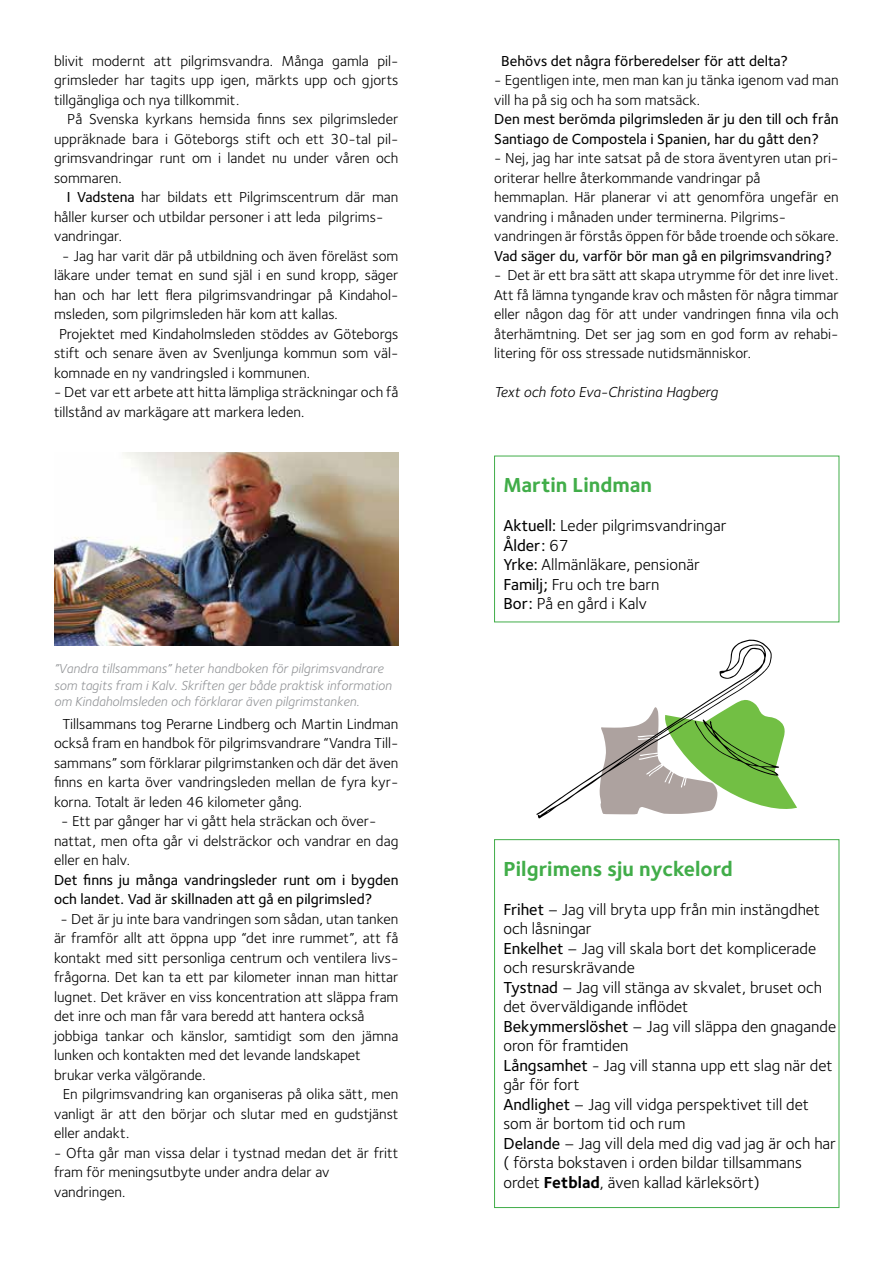
<style>
.page{position:relative;width:893px;height:1263px;background:#fff}
.page>*{position:absolute;margin:0;border:0;box-sizing:border-box;transform-origin:0 0}
.t1{font:700 21px "Foundry Sterling";color:#41ad49}
.t2{font:16.5px/19.5px "Foundry Sterling";color:#000}
.t3{font:15px/19.5px "Foundry Sterling";color:#000}
.t4{font:500 15px/19.5px "Foundry Sterling";color:#000}
.t5{font:italic 15px "Foundry Sterling";color:#000}
.t6{font:italic 13.5px/16.5px "Foundry Sterling";color:#939598}
.s1{font-weight:500}
.s2{font-weight:700}
</style>
<div class="page">
<div style="left:494px;top:839px;width:345px;height:369px;border:1px solid #41ad49"></div>
<img style="left:54px;top:452px;width:344px;height:194px">
<svg style="left:536px;top:640px;width:261px;height:178px"></svg>
<p class="t3" style="left:54px;top:51px;width:346px;text-align:justify">blivit modernt att pilgrimsvandra. Många gamla pil&shy;grimsleder har tagits upp igen, märkts upp och gjorts tillgängliga och nya tillkommit.</p>
<p class="t3" style="left:54px;top:109px;width:346px;text-align:justify;text-indent:13px">På Svenska kyrkans hemsida finns sex pilgrimsleder uppräknade bara i Göteborgs stift och ett 30-tal pil&shy;grimsvandringar runt om i landet nu under våren och sommaren.</p>
<p class="t3" style="left:54px;top:187px;width:346px;text-indent:13px"><span class="s1">I Vadstena</span> har bildats ett Pilgrimscentrum där man håller kurser och utbildar personer i att leda pilgrims&shy;vandringar.</p>
<p class="t3" style="left:62px;top:246px;width:338px">- Jag har varit där på utbildning och även föreläst som</p>
<p class="t3" style="left:54px;top:265px;width:346px">läkare under temat en sund själ i en sund kropp, säger</p>
<p class="t3" style="left:54px;top:285px;width:346px">han och har lett flera pilgrimsvandringar på Kindahol-</p>
<p class="t3" style="left:54px;top:304px;width:285px">msleden, som pilgrimsleden här kom att kallas.</p>
<p class="t3" style="left:59px;top:324px;width:341px">Projektet med Kindaholmsleden stöddes av Göteborgs</p>
<p class="t3" style="left:54px;top:343px;width:346px">stift och senare även av Svenljunga kommun som väl-</p>
<p class="t3" style="left:54px;top:363px;width:257px">komnade en ny vandringsled i kommunen.</p>
<p class="t3" style="left:54px;top:382px;width:346px">- Det var ett arbete att hitta lämpliga sträckningar och få tillstånd av markägare att markera leden.</p>
<p class="t6" style="left:54px;top:660px;width:339px">”Vandra tillsammans” heter handboken för pilgrimsvandrare som tagits fram i Kalv. Skriften ger både praktisk information om Kindaholmsleden och förklarar även pilgrimstanken.</p>
<p class="t3" style="left:54px;top:714px;width:346px;text-align:justify;text-indent:8px">Tillsammans tog Perarne Lindberg och Martin Lindman också fram en handbok för pilgrimsvandrare “Vandra Till&shy;sammans” som förklarar pilgrimstanken och där det även finns en karta över vandringsleden mellan de fyra kyr&shy;korna. Totalt är leden 46 kilometer gång.</p>
<p class="t3" style="left:54px;top:811px;width:346px;text-indent:7px">- Ett par gånger har vi gått hela sträckan och över&shy;nattat, men ofta går vi delsträckor och vandrar en dag eller en halv.</p>
<p class="t4" style="left:54px;top:870px;width:346px">Det finns ju många vandringsleder runt om i bygden och landet. Vad är skillnaden att gå en pilgrimsled?</p>
<p class="t3" style="left:61px;top:909px;width:339px">- Det är ju inte bara vandringen som sådan, utan tanken</p>
<p class="t3" style="left:54px;top:928px;width:346px">är framför allt att öppna upp “det inre rummet”, att få</p>
<p class="t3" style="left:54px;top:948px;width:346px">kontakt med sitt personliga centrum och ventilera livs-</p>
<p class="t3" style="left:54px;top:967px;width:346px">frågorna. Det kan ta ett par kilometer innan man hittar</p>
<p class="t3" style="left:54px;top:987px;width:346px">lugnet. Det kräver en viss koncentration att släppa fram</p>
<p class="t3" style="left:54px;top:1006px;width:312px">det inre och man får vara beredd att hantera också</p>
<p class="t3" style="left:54px;top:1026px;width:346px">jobbiga tankar och känslor, samtidigt som den jämna</p>
<p class="t3" style="left:54px;top:1045px;width:308px">lunken och kontakten med det levande landskapet</p>
<p class="t3" style="left:54px;top:1065px;width:153px">brukar verka välgörande.</p>
<p class="t3" style="left:63px;top:1084px;width:337px">En pilgrimsvandring kan organiseras på olika sätt, men</p>
<p class="t3" style="left:54px;top:1104px;width:346px">vanligt är att den börjar och slutar med en gudstjänst</p>
<p class="t3" style="left:54px;top:1123px;width:77px">eller andakt.</p>
<p class="t3" style="left:54px;top:1143px;width:346px">- Ofta går man vissa delar i tystnad medan det är fritt fram för meningsutbyte under andra delar av vandringen.</p>
<p class="t4" style="left:501px;top:51px;width:288px">Behövs det några förberedelser för att delta?</p>
<p class="t3" style="left:494px;top:70px;width:346px">- Egentligen inte, men man kan ju tänka igenom vad man vill ha på sig och ha som matsäck.</p>
<p class="t4" style="left:494px;top:109px;width:346px">Den mest berömda pilgrimsleden är ju den till och från<br>Santiago de Compostela i Spanien, har du gått den?</p>
<p class="t3" style="left:494px;top:148px;width:346px">- Nej, jag har inte satsat på de stora äventyren utan pri&shy;oriterar hellre återkommande vandringar på<br>hemmaplan. Här planerar vi att genomföra ungefär en vandring i månaden under terminerna. Pilgrims&shy;vandringen är förstås öppen för både troende och sökare.</p>
<p class="t4" style="left:494px;top:246px;width:340px">Vad säger du, varför bör man gå en pilgrimsvandring?</p>
<p class="t3" style="left:494px;top:265px;width:346px;text-align:justify">- Det är ett bra sätt att skapa utrymme för det inre livet.<br>Att få lämna tyngande krav och måsten för några timmar eller någon dag för att under vandringen finna vila och återhämtning. Det ser jag som en god form av rehabi&shy;litering för oss stressade nutidsmänniskor.</p>
<p class="t5" style="left:494px;top:383px;width:225px">Text och foto Eva-Christina Hagberg</p>
<h1 class="t1" style="left:503px;top:472px;width:150px">Martin Lindman</h1>
<p class="t2" style="left:503px;top:516px;width:225px"><span class="s1">Aktuell:</span> Leder pilgrimsvandringar<br><span class="s1">Ålder:</span> 67<br><span class="s1">Yrke:</span> Allmänläkare, pensionär<br><span class="s1">Familj;</span> Fru och tre barn<br><span class="s1">Bor:</span> På en gård i Kalv</p>
<h1 class="t1" style="left:503px;top:856px;width:231px">Pilgrimens sju nyckelord</h1>
<p class="t2" style="left:503px;top:899px;width:334px"><span class="s1">Frihet</span> – Jag vill bryta upp från min instängdhet och låsningar<br><span class="s1">Enkelhet</span> – Jag vill skala bort det komplicerade och resurskrävande<br><span class="s1">Tystnad</span> – Jag vill stänga av skvalet, bruset och det överväldigande inflödet<br><span class="s1">Bekymmerslöshet</span> – Jag vill släppa den gnagande oron för framtiden<br><span class="s1">Långsamhet</span> - Jag vill stanna upp ett slag när det går för fort<br><span class="s1">Andlighet</span> – Jag vill vidga perspektivet till det som är bortom tid och rum<br><span class="s1">Delande</span> – Jag vill dela med dig vad jag är och har ( första bokstaven i orden bildar tillsammans ordet <span class="s2">Fetblad</span>, även kallad kärleksört)</p>
</div>
